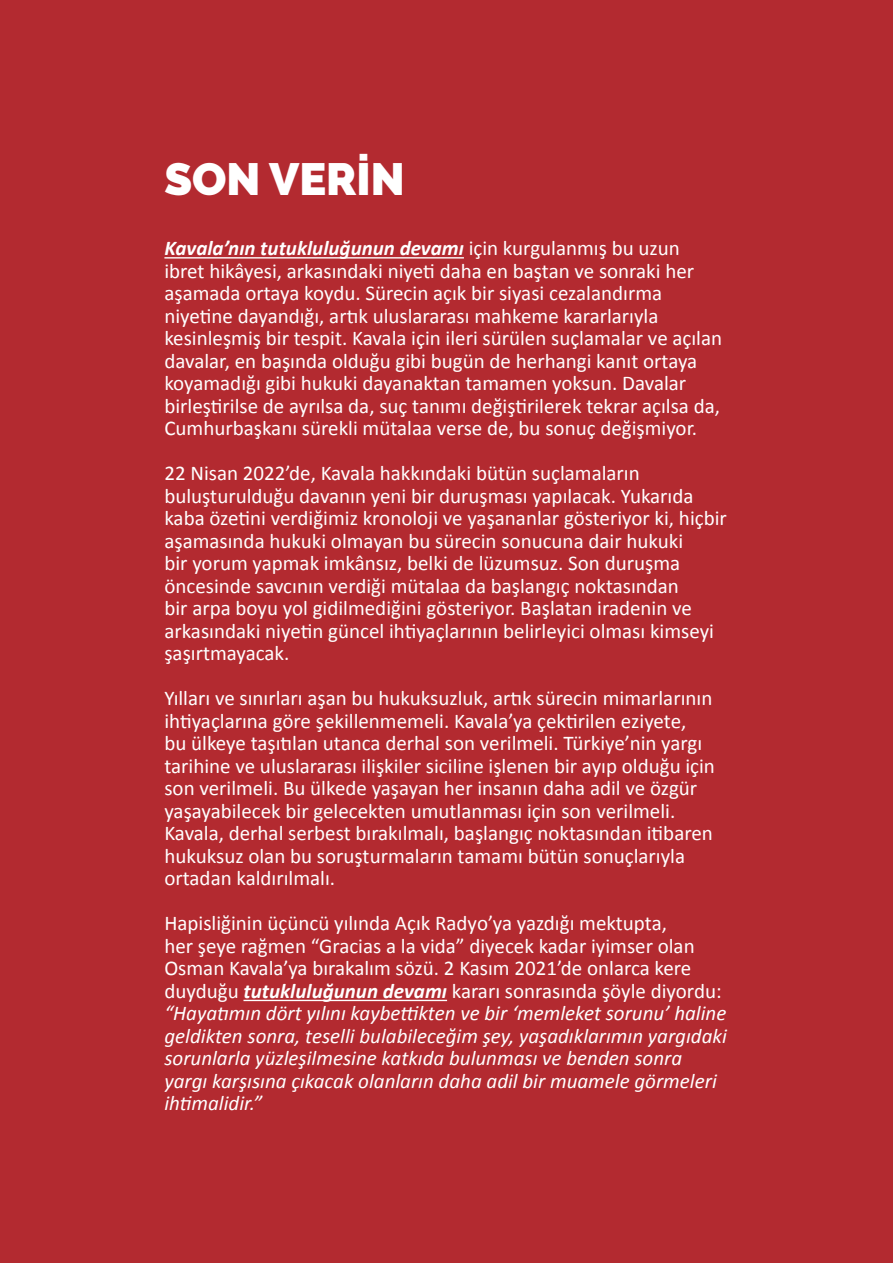
<style>
.page{position:relative;width:893px;height:1263px;background:#b32a30}
.page>*{position:absolute;margin:0;border:0;box-sizing:border-box;transform-origin:0 0}
.t1{font:900 45px "Raleway";color:#fff}
.t2{font:21px/22.5px "Calibri";color:#fff}
.t3{font:italic 21px/22.5px "Calibri";color:#fff}
.s1{font-weight:700;font-style:italic}
.s2{font-style:normal}
.s3{font-weight:700}
</style>
<div class="page">
<hr style="left:164px;top:257px;width:300px;height:2px;background:#fff">
<hr style="left:243px;top:1000px;width:204px;height:1px;background:#fff">
<h1 class="t1" style="left:164px;top:153px;width:242px">SON VERİN</h1>
<p class="t2" style="left:164px;top:237px;width:559px"><span class="s1">Kavala’nın tutukluluğunun devamı</span> için kurgulanmış bu uzun ibret hikâyesi, arkasındaki niyeti daha en baştan ve sonraki her aşamada ortaya koydu. Sürecin açık bir siyasi cezalandırma niyetine dayandığı, artık uluslararası mahkeme kararlarıyla kesinleşmiş bir tespit. Kavala için ileri sürülen suçlamalar ve açılan davalar, en başında olduğu gibi bugün de herhangi kanıt ortaya koyamadığı gibi hukuki dayanaktan tamamen yoksun. Davalar birleştirilse de ayrılsa da, suç tanımı değiştirilerek tekrar açılsa da, Cumhurbaşkanı sürekli mütalaa verse de, bu sonuç değişmiyor.</p>
<p class="t2" style="left:164px;top:462px;width:564px">22 Nisan 2022’de, Kavala hakkındaki bütün suçlamaların buluşturulduğu davanın yeni bir duruşması yapılacak. Yukarıda kaba özetini verdiğimiz kronoloji ve yaşananlar gösteriyor ki, hiçbir aşamasında hukuki olmayan bu sürecin sonucuna dair hukuki<br>bir yorum yapmak imkânsız, belki de lüzumsuz. Son duruşma öncesinde savcının verdiği mütalaa da başlangıç noktasından<br>bir arpa boyu yol gidilmediğini gösteriyor. Başlatan iradenin ve arkasındaki niyetin güncel ihtiyaçlarının belirleyici olması kimseyi şaşırtmayacak.</p>
<p class="t2" style="left:164px;top:687px;width:552px">Yılları ve sınırları aşan bu hukuksuzluk, artık sürecin mimarlarının ihtiyaçlarına göre şekillenmemeli. Kavala’ya çektirilen eziyete,<br>bu ülkeye taşıtılan utanca derhal son verilmeli. Türkiye’nin yargı tarihine ve uluslararası ilişkiler siciline işlenen bir ayıp olduğu için son verilmeli. Bu ülkede yaşayan her insanın daha adil ve özgür yaşayabilecek bir gelecekten umutlanması için son verilmeli.<br>Kavala, derhal serbest bırakılmalı, başlangıç noktasından itibaren hukuksuz olan bu soruşturmaların tamamı bütün sonuçlarıyla ortadan kaldırılmalı.</p>
<p class="t3" style="left:164px;top:911px;width:564px"><span class="s2">Hapisliğinin üçüncü yılında Açık Radyo’ya yazdığı mektupta,<br>her şeye rağmen “Gracias a la vida” diyecek kadar iyimser olan Osman Kavala’ya bırakalım sözü. 2 Kasım 2021’de onlarca kere duyduğu</span> <span class="s3">tutukluluğunun devamı</span> <span class="s2">kararı sonrasında şöyle diyordu: </span>“Hayatımın dört yılını kaybettikten ve bir ‘memleket sorunu’ haline geldikten sonra, teselli bulabileceğim şey, yaşadıklarımın yargıdaki sorunlarla yüzleşilmesine katkıda bulunması ve benden sonra yargı karşısına çıkacak olanların daha adil bir muamele görmeleri ihtimalidir.”</p>
</div>
